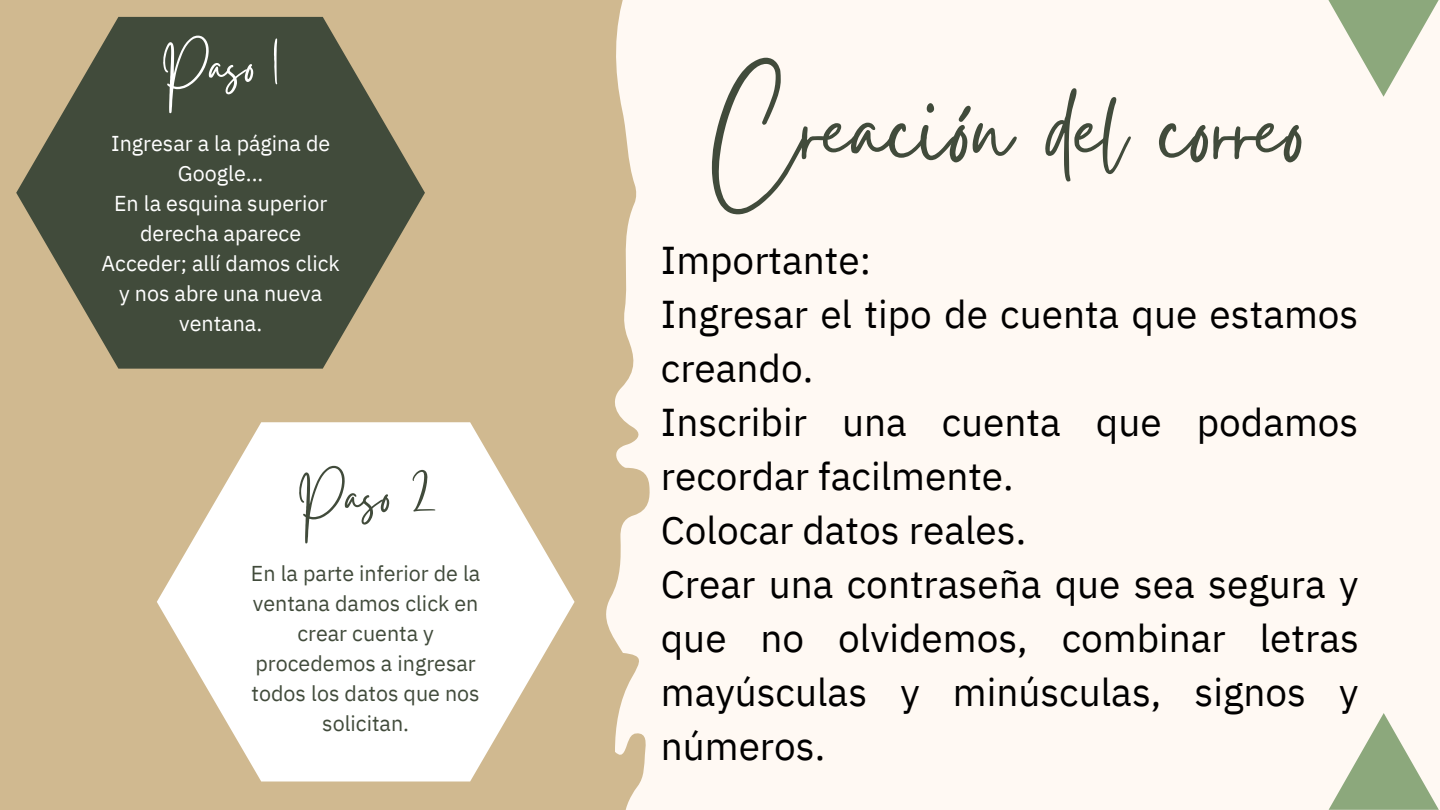
<style>
.page{position:relative;width:1440px;height:810px;background:#fff9f3}
.page>*{position:absolute;margin:0;border:0;box-sizing:border-box;transform-origin:0 0}
.t1{font:129.9px "Gistesy";color:#414b3b}
.t2{font:62.1px "Gistesy";color:#fff}
.t3{font:62.1px "Gistesy";color:#414b3b}
.t4{font:38.8px/54px "IBM Plex Sans Thai";color:#000}
.t5{font:21.5px/30px "IBM Plex Sans Thai";color:#fff;text-align:center}
.t6{font:21.5px/30px "IBM Plex Sans Thai";color:#414b3b;text-align:center}
</style>
<div class="page">
<svg style="left:1329px;top:713px;width:110px;height:97px"></svg>
<svg style="left:0;top:0;width:650px;height:810px;background:#d5c09c"></svg>
<svg style="left:16px;top:17px;width:409px;height:352px;background:#646650"></svg>
<svg style="left:157px;top:422px;width:418px;height:360px;fill:#fff"></svg>
<svg style="left:1328px;top:0;width:111px;height:97px"></svg>
<h2 class="t2" style="left:161px;top:23px;width:122px">Paso 1</h2>
<p class="t5" style="left:101px;top:129px;width:240px">Ingresar a la página de<br>Google...<br>En la esquina superior derecha aparece<br>Acceder; allí damos click y nos abre una nueva ventana.</p>
<h2 class="t3" style="left:297px;top:453px;width:140px">Paso 2</h2>
<p class="t6" style="left:251px;top:559px;width:231px">En la parte inferior de la ventana damos click en crear cuenta y procedemos a ingresar todos los datos que nos solicitan.</p>
<h1 class="t1" style="left:713px;top:39px;width:595px">Creación del correo</h1>
<p class="t4" style="left:661px;top:234px;width:700px">Importante:<br>Ingresar el tipo de cuenta que estamos creando.<br>Inscribir una cuenta que podamos recordar facilmente.<br>Colocar datos reales.<br>Crear una contraseña que sea segura y que no olvidemos, combinar letras mayúsculas y minúsculas, signos y números.</p>
</div>
